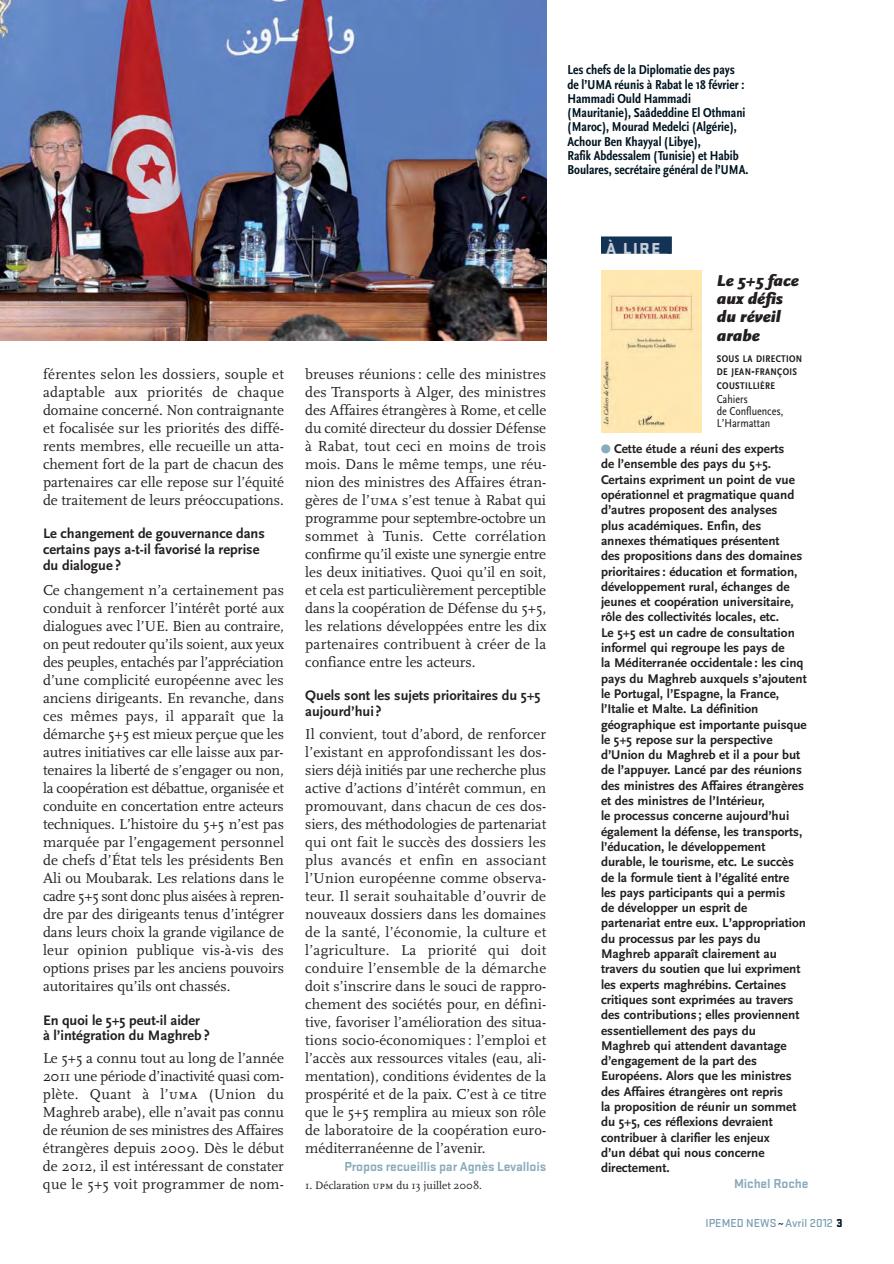
<style>
.page{position:relative;width:894px;height:1264px;background:#fff}
.page>*{position:absolute;margin:0;border:0;box-sizing:border-box;transform-origin:0 0}
.t1{font:italic 900 16.5px/18.5px "Scala Sans";color:#231f20}
.t2{font:900 16.5px "Stratum No 1";color:#c5cfd8}
.t3{font:15px/18px "Scala";color:#231f20;text-align:justify}
.t4{font:700 14.4px/15.9px "Scala Sans";color:#231f20}
.t5{font:13.5px/14.2px "Scala Sans Bold Con";color:#001522}
.t6{font:700 13.5px "Stratum No 1";letter-spacing:-.01em;color:#89acbc}
.t7{font:700 13.2px/15.3px "Scala Sans";color:#231f20}
.t8{font:12px/12px "Scala Sans Regular Con";color:#231f20}
.t9{font:500 12px "Stratum No 1";color:#789db2}
.t10{font:11.25px "Scala";color:#231f20}
.t11{font:10.2px/13.5px "Scala Sans Bold Con";letter-spacing:.035em;color:#231f20}
.s1{font-family:"Scala Caps"}
.s2{color:#133256}
.s3{font-size:13.5px}
.s4{font-weight:900;color:#001522}
</style>
<div class="page">
<img style="left:0;top:0;width:546px;height:341px">
<img style="left:601px;top:270px;width:101px;height:162px">
<div style="left:601px;top:236px;width:71px;height:18px;background:#133256"></div>
<p class="t5" style="left:567px;top:64px;width:182px">Les chefs de la Diplomatie des pays de l’UMA réunis à Rabat le 18 février :<br>Hammadi Ould Hammadi (Mauritanie), Saâdeddine El Othmani (Maroc), Mourad Medelci (Algérie), Achour Ben Khayyal (Libye),<br>Rafik Abdessalem (Tunisie) et Habib Boulares, secrétaire général de l’UMA.</p>
<p class="t3" style="left:43px;top:365px;width:242px">férentes selon les dossiers, souple et adaptable aux priorités de chaque domaine concerné. Non contraignante et focalisée sur les priorités des diffé&shy;rents membres, elle recueille un atta&shy;chement fort de la part de chacun des partenaires car elle repose sur l’équité de traitement de leurs préoccupations.</p>
<p class="t4" style="left:43px;top:527px;width:223px">Le changement de gouvernance dans certains pays a-t-il favorisé la reprise du dialogue ?</p>
<p class="t3" style="left:43px;top:581px;width:243px">Ce changement n’a certainement pas conduit à renforcer l’intérêt porté aux dialogues avec l’UE. Bien au contraire, on peut redouter qu’ils soient, aux yeux des peuples, entachés par l’appréciation d’une complicité européenne avec les anciens dirigeants. En revanche, dans ces mêmes pays, il apparaît que la démarche 5+5 est mieux perçue que les autres initiatives car elle laisse aux par&shy;tenaires la liberté de s’engager ou non, la coopération est débattue, organisée et conduite en concertation entre acteurs techniques. L’histoire du 5+5 n’est pas marquée par l’engagement personnel de chefs d’État tels les présidents Ben Ali ou Moubarak. Les relations dans le cadre 5+5 sont donc plus aisées à repren&shy;dre par des dirigeants tenus d’intégrer dans leurs choix la grande vigilance de leur opinion publique vis-à-vis des options prises par les anciens pouvoirs autoritaires qu’ils ont chassés.</p>
<p class="t4" style="left:43px;top:1013px;width:168px">En quoi le 5+5 peut-il aider à l’intégration du Maghreb ?</p>
<p class="t3" style="left:43px;top:1049px;width:242px">Le 5+5 a connu tout au long de l’année 2011 une période d’inactivité quasi com&shy;plète. Quant à l’<span class="s1">uma</span> (Union du Maghreb arabe), elle n’avait pas connu de réunion de ses ministres des Affaires étrangères depuis 2009. Dès le début de 2012, il est intéressant de constater que le 5+5 voit programmer de nom-</p>
<p class="t3" style="left:305px;top:365px;width:243px">breuses réunions : celle des ministres des Transports à Alger, des ministres des Affaires étrangères à Rome, et celle du comité directeur du dossier Défense à Rabat, tout ceci en moins de trois mois. Dans le même temps, une réu&shy;nion des ministres des Affaires étran&shy;gères de l’<span class="s1">uma</span> s’est tenue à Rabat qui programme pour septembre-octobre un sommet à Tunis. Cette corrélation confirme qu’il existe une synergie entre les deux initiatives. Quoi qu’il en soit, et cela est particulièrement perceptible dans la coopération de Défense du 5+5, les relations développées entre les dix partenaires contribuent à créer de la confiance entre les acteurs.</p>
<p class="t4" style="left:305px;top:689px;width:237px">Quels sont les sujets prioritaires du 5+5 aujourd’hui?</p>
<p class="t3" style="left:305px;top:725px;width:243px">Il convient, tout d’abord, de renforcer l’existant en approfondissant les dos&shy;siers déjà initiés par une recherche plus active d’actions d’intérêt commun, en promouvant, dans chacun de ces dos&shy;siers, des méthodologies de partenariat qui ont fait le succès des dossiers les plus avancés et enfin en associant l’Union européenne comme observa&shy;teur. Il serait souhaitable d’ouvrir de nouveaux dossiers dans les domaines de la santé, l’économie, la culture et l’agriculture. La priorité qui doit conduire l’ensemble de la démarche doit s’inscrire dans le souci de rappro&shy;chement des sociétés pour, en défini&shy;tive, favoriser l’amélioration des situa&shy;tions socio-économiques : l’emploi et l’accès aux ressources vitales (eau, ali&shy;mentation), conditions évidentes de la prospérité et de la paix. C’est à ce titre que le 5+5 remplira au mieux son rôle de laboratoire de la coopération euro&shy;méditerranéenne de l’avenir.</p>
<p class="t6" style="left:345px;top:1161px;width:203px">Propos recueillis par Agnès Levallois</p>
<p class="t10" style="left:305px;top:1179px;width:178px">1. Déclaration <span class="s1">upm</span> du 13 juillet 2008.</p>
<p class="t2" style="left:606px;top:239px;width:67px">À LIRE <span class="s2">.</span></p>
<p class="t1" style="left:717px;top:271px;width:84px">Le 5+5 face aux défis du réveil arabe</p>
<p class="t11" style="left:717px;top:352px;width:87px">SOUS LA DIRECTION<br>DE JEAN<span class="s3">-</span>FRANÇOIS<br>COUSTILLIÈRE</p>
<p class="t8" style="left:717px;top:394px;width:68px">Cahiers<br>de Confluences,<br>L’Harmattan</p>
<p class="t7" style="left:601px;top:442px;width:207px;text-indent:13px">Cette étude a réuni des experts<br>de l’ensemble des pays du 5+5.<br>Certains expriment un point de vue opérationnel et pragmatique quand d’autres proposent des analyses<br>plus académiques. Enfin, des annexes thématiques présentent<br>des propositions dans des domaines prioritaires : éducation et formation, développement rural, échanges de jeunes et coopération universitaire, rôle des collectivités locales, etc.<br>Le 5+5 est un cadre de consultation informel qui regroupe les pays de<br>la Méditerranée occidentale : les cinq pays du Maghreb auxquels s’ajoutent le Portugal, l’Espagne, la France, l’Italie et Malte. La définition géographique est importante puisque le 5+5 repose sur la perspective d’Union du Maghreb et il a pour but de l’appuyer. Lancé par des réunions des ministres des Affaires étrangères et des ministres de l’Intérieur,<br>le processus concerne aujourd’hui également la défense, les transports, l’éducation, le développement durable, le tourisme, etc. Le succès de la formule tient à l’égalité entre les pays participants qui a permis<br>de développer un esprit de partenariat entre eux. L’appropriation du processus par les pays du Maghreb apparaît clairement au travers du soutien que lui expriment les experts maghrébins. Certaines critiques sont exprimées au travers des contributions ; elles proviennent essentiellement des pays du Maghreb qui attendent davantage d’engagement de la part des Européens. Alors que les ministres des Affaires étrangères ont repris<br>la proposition de réunir un sommet du 5+5, ces réflexions devraient contribuer à clarifier les enjeux<br>d’un débat qui nous concerne directement.</p>
<p class="t6" style="left:734px;top:1178px;width:76px">Michel Roche</p>
<p class="t9" style="left:705px;top:1216px;width:138px">IPEMED NEWS<span class="s2">~</span>Avril 2012 <span class="s4">3</span></p>
</div>
